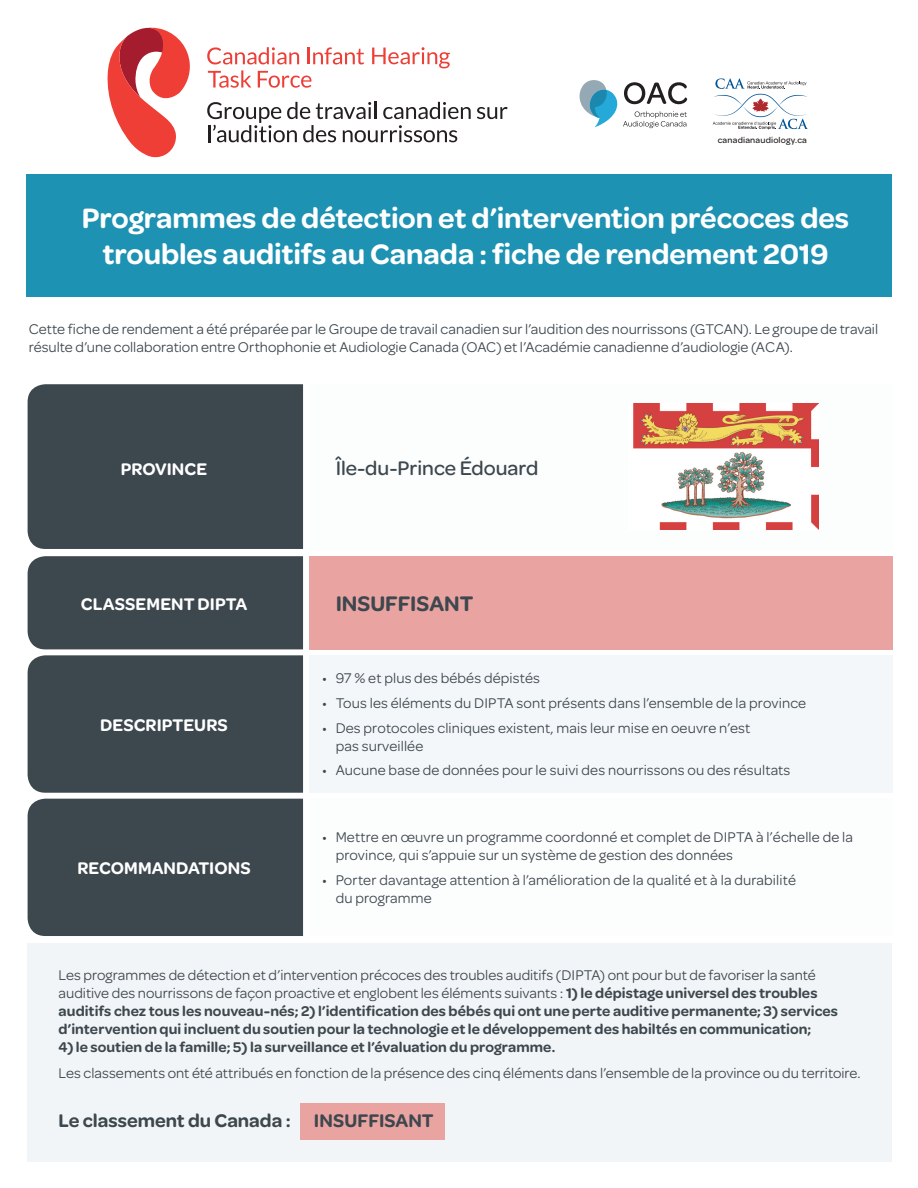
<style>
.page{position:relative;width:918px;height:1188px;background:#fff}
.page>*{position:absolute;margin:0;border:0;box-sizing:border-box;transform-origin:0 0}
.t1{font:600 30px "Omnes";letter-spacing:-.005em;color:#fff}
.Grade{font:600 22.5px "Omnes";color:#3d474e}
.Text_left{font:500 21px "Omnes";color:#3d474e}
.t2{font:600 19.5px "Omnes";color:#3d474e}
.Table_tabs{font:600 18px "Omnes";letter-spacing:.005em;color:#fff}
.Intro_para{font:15px/18px "Omnes";letter-spacing:.01em;color:#3d474e}
.Intro_para-2{font:600 15px/18px "Omnes";letter-spacing:.005em;color:#3d474e}
.t3{font:500 9px "Omnes";letter-spacing:.02em;color:#231f20}
.s1{font-weight:400}
</style>
<div class="page">
<svg style="left:713px;top:78px;width:95px;height:52px"></svg>
<svg style="left:107px;top:28px;width:83px;height:129px"></svg>
<svg style="left:477px;top:107px;width:31px;height:12px"></svg>
<svg style="left:207px;top:102px;width:264px;height:40px"></svg>
<svg style="left:207px;top:47px;width:92px;height:17px"></svg>
<svg style="left:307px;top:47px;width:57px;height:17px"></svg>
<svg style="left:208px;top:70px;width:43px;height:18px"></svg>
<svg style="left:258px;top:71px;width:53px;height:17px"></svg>
<svg style="left:372px;top:47px;width:78px;height:21px"></svg>
<svg style="left:579px;top:80px;width:108px;height:48px"></svg>
<div style="left:309px;top:655px;width:584px;height:138px;background:#f3f7f9"></div>
<div style="left:309px;top:556px;width:584px;height:93px;background:#e9a3a1"></div>
<div style="left:28px;top:384px;width:275px;height:165px;background:#3d474e"></div>
<div style="left:28px;top:556px;width:275px;height:93px;background:#3d474e"></div>
<div style="left:28px;top:655px;width:275px;height:138px;background:#3d474e"></div>
<div style="left:28px;top:799px;width:275px;height:137px;background:#3d474e"></div>
<img style="left:633px;top:403px;width:185px;height:127px">
<div style="left:26px;top:174px;width:866px;height:122px;background:#1e92b3"></div>
<div style="left:28px;top:944px;width:864px;height:218px;background:#f2f5f7"></div>
<div style="left:300px;top:1103px;width:145px;height:37px;background:#e9a3a1"></div>
<p class="t3" style="left:718px;top:134px;width:91px">canadianaudiology.ca</p>
<p class="t1" style="left:82px;top:196px;width:769px">Programmes de détection et d’intervention précoces des</p>
<p class="t1" style="left:102px;top:232px;width:728px">troubles auditifs au Canada : fiche de rendement 2019</p>
<p class="Intro_para" style="left:29px;top:319px;width:851px">Cette fiche de rendement a été préparée par le Groupe de travail canadien sur l’audition des nourrissons (GTCAN). Le groupe de travail résulte d’une collaboration entre Orthophonie et Audiologie Canada (OAC) et l’Académie canadienne d’audiologie (ACA).</p>
<p class="Table_tabs" style="left:121px;top:456px;width:88px">PROVINCE</p>
<p class="Table_tabs" style="left:81px;top:591px;width:168px">CLASSEMENT DIPTA</p>
<p class="Table_tabs" style="left:100px;top:712px;width:129px">DESCRIPTEURS</p>
<p class="Table_tabs" style="left:77px;top:855px;width:175px">RECOMMANDATIONS</p>
<p class="Text_left" style="left:336px;top:453px;width:204px">Île-du-Prince Édouard</p>
<p class="Grade" style="left:336px;top:587px;width:139px">INSUFFISANT</p>
<p class="Intro_para" style="left:322px;top:668px;width:219px">• 97 % et plus des bébés dépistés</p>
<p class="Intro_para" style="left:322px;top:693px;width:486px">• Tous les éléments du DIPTA sont présents dans l’ensemble de la province</p>
<p class="Intro_para" style="left:336px;top:718px;width:416px;text-indent:-14px">• Des protocoles cliniques existent, mais leur mise en oeuvre n’est pas surveillée</p>
<p class="Intro_para" style="left:322px;top:761px;width:470px">• Aucune base de données pour le suivi des nourrissons ou des résultats</p>
<p class="Intro_para" style="left:336px;top:827px;width:519px;text-indent:-14px">• Mettre en œuvre un programme coordonné et complet de DIPTA à l’échelle de la province, qui s’appuie sur un système de gestion des données</p>
<p class="Intro_para" style="left:336px;top:870px;width:462px;text-indent:-14px">• Porter davantage attention à l’amélioration de la qualité et à la durabilité du programme</p>
<p class="Intro_para-2" style="left:59px;top:965px;width:781px"><span class="s1">Les programmes de détection et d’intervention précoces des troubles auditifs (DIPTA) ont pour but de favoriser la santé auditive des nourrissons de façon proactive et englobent les éléments suivants :</span> 1) le dépistage universel des troubles auditifs chez tous les nouveau-nés; 2) l’identification des bébés qui ont une perte auditive permanente; 3) services d’intervention qui incluent du soutien pour la technologie et le développement des habiltés en communication;</p>
<p class="Intro_para-2" style="left:59px;top:1037px;width:498px">4) le soutien de la famille; 5) la surveillance et l’évaluation du programme.</p>
<p class="Intro_para" style="left:59px;top:1063px;width:804px">Les classements ont été attribués en fonction de la présence des cinq éléments dans l’ensemble de la province ou du territoire.</p>
<p class="t2" style="left:59px;top:1107px;width:377px">Le classement du Canada : INSUFFISANT</p>
</div>
